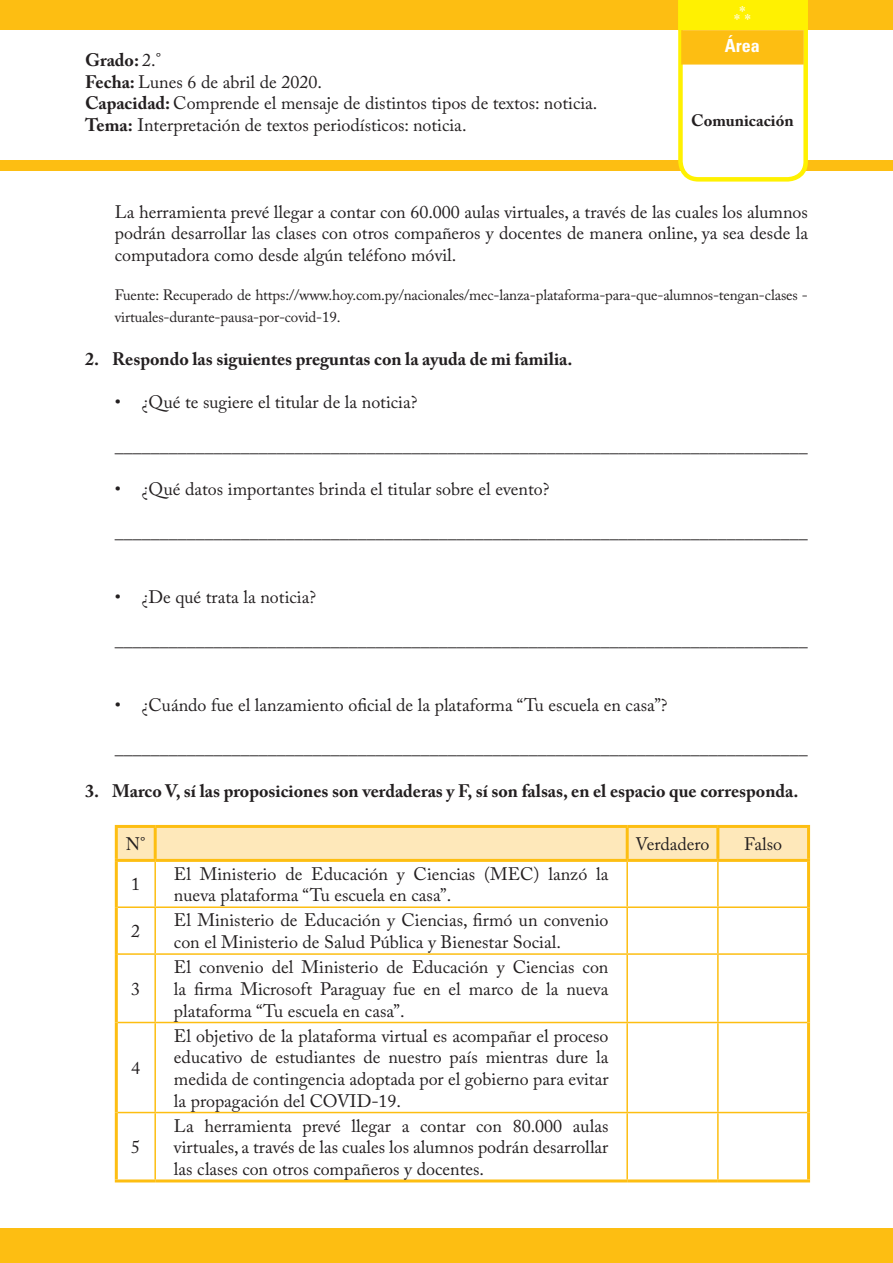
<style>
.page{position:relative;width:893px;height:1263px;background:#fff}
.page>*{position:absolute;margin:0;border:0;box-sizing:border-box;transform-origin:0 0}
.t1{font:18px/21.6px "Adobe Caslon Pro";color:#231f20;text-align:justify}
.t2{font:700 18px "Adobe Caslon Pro";color:#231f20}
.t3{font:700 condensed 18px "Univers LT Std";color:#fff}
.t4{font:18px "Adobe Caslon Pro";color:#fff}
.t5{font:700 16.5px "Adobe Caslon Pro";color:#231f20}
.t6{font:15px/21.6px "Adobe Caslon Pro";letter-spacing:-.01em;color:#231f20}
.s1{font-weight:700}
</style>
<div class="page">
<div style="left:0;top:160px;width:893px;height:11px;background:#fdbe12"></div>
<div style="left:0;top:0;width:893px;height:30px;background:#fdbe12"></div>
<div style="left:0;top:1228px;width:893px;height:35px;background:#fdbe12"></div>
<svg style="left:678px;top:0;width:130px;height:182px"></svg>
<div style="left:681px;top:30px;width:123px;height:35px;background:#fdbe12;border:2px solid #fdbe12"></div>
<div style="left:118px;top:828px;width:689px;height:31px;background:#fee8ba"></div>
<hr style="left:115px;top:825px;width:40px;height:3px;background:#fdbe12">
<hr style="left:115px;top:828px;width:3px;height:31px;background:#fdbe12">
<hr style="left:155px;top:825px;width:472px;height:3px;background:#fdbe12">
<hr style="left:154px;top:828px;width:3px;height:31px;background:#fdbe12">
<hr style="left:627px;top:825px;width:91px;height:3px;background:#fdbe12">
<hr style="left:626px;top:828px;width:3px;height:31px;background:#fdbe12">
<hr style="left:718px;top:825px;width:92px;height:3px;background:#fdbe12">
<hr style="left:716px;top:828px;width:3px;height:31px;background:#fdbe12">
<hr style="left:807px;top:828px;width:3px;height:31px;background:#fdbe12">
<hr style="left:115px;top:859px;width:40px;height:3px;background:#fdbe12">
<hr style="left:115px;top:862px;width:3px;height:45px;background:#fdbe12">
<hr style="left:155px;top:859px;width:472px;height:3px;background:#fdbe12">
<hr style="left:627px;top:859px;width:91px;height:3px;background:#fdbe12">
<hr style="left:718px;top:859px;width:92px;height:3px;background:#fdbe12">
<hr style="left:807px;top:862px;width:3px;height:45px;background:#fdbe12">
<hr style="left:115px;top:907px;width:3px;height:47px;background:#fdbe12">
<hr style="left:807px;top:907px;width:3px;height:47px;background:#fdbe12">
<hr style="left:115px;top:954px;width:3px;height:68px;background:#fdbe12">
<hr style="left:807px;top:954px;width:3px;height:68px;background:#fdbe12">
<hr style="left:115px;top:1022px;width:3px;height:90px;background:#fdbe12">
<hr style="left:807px;top:1022px;width:3px;height:90px;background:#fdbe12">
<hr style="left:115px;top:1112px;width:3px;height:67px;background:#fdbe12">
<hr style="left:807px;top:1112px;width:3px;height:67px;background:#fdbe12">
<hr style="left:115px;top:1179px;width:40px;height:3px;background:#fdbe12">
<hr style="left:155px;top:1179px;width:472px;height:3px;background:#fdbe12">
<hr style="left:627px;top:1179px;width:91px;height:3px;background:#fdbe12">
<hr style="left:718px;top:1179px;width:92px;height:3px;background:#fdbe12">
<hr style="left:154px;top:862px;width:2px;height:44px;background:#fdbe12">
<hr style="left:626px;top:862px;width:2px;height:44px;background:#fdbe12">
<hr style="left:717px;top:862px;width:2px;height:44px;background:#fdbe12">
<hr style="left:118px;top:906px;width:37px;height:2px;background:#fdbe12">
<hr style="left:155px;top:906px;width:472px;height:2px;background:#fdbe12">
<hr style="left:154px;top:908px;width:2px;height:45px;background:#fdbe12">
<hr style="left:627px;top:906px;width:91px;height:2px;background:#fdbe12">
<hr style="left:626px;top:908px;width:2px;height:45px;background:#fdbe12">
<hr style="left:718px;top:906px;width:89px;height:2px;background:#fdbe12">
<hr style="left:717px;top:908px;width:2px;height:45px;background:#fdbe12">
<hr style="left:118px;top:953px;width:37px;height:2px;background:#fdbe12">
<hr style="left:155px;top:953px;width:472px;height:2px;background:#fdbe12">
<hr style="left:154px;top:955px;width:2px;height:67px;background:#fdbe12">
<hr style="left:627px;top:953px;width:91px;height:2px;background:#fdbe12">
<hr style="left:626px;top:955px;width:2px;height:67px;background:#fdbe12">
<hr style="left:718px;top:953px;width:89px;height:2px;background:#fdbe12">
<hr style="left:717px;top:955px;width:2px;height:67px;background:#fdbe12">
<hr style="left:118px;top:1022px;width:37px;height:1px;background:#fdbe12">
<hr style="left:155px;top:1022px;width:472px;height:1px;background:#fdbe12">
<hr style="left:154px;top:1023px;width:2px;height:89px;background:#fdbe12">
<hr style="left:627px;top:1022px;width:91px;height:1px;background:#fdbe12">
<hr style="left:626px;top:1023px;width:2px;height:89px;background:#fdbe12">
<hr style="left:718px;top:1022px;width:89px;height:1px;background:#fdbe12">
<hr style="left:717px;top:1023px;width:2px;height:89px;background:#fdbe12">
<hr style="left:154px;top:1113px;width:2px;height:66px;background:#fdbe12">
<hr style="left:626px;top:1113px;width:2px;height:66px;background:#fdbe12">
<hr style="left:717px;top:1113px;width:2px;height:66px;background:#fdbe12">
<hr style="left:118px;top:1112px;width:37px;height:1px;background:#fdbe12">
<hr style="left:155px;top:1112px;width:472px;height:1px;background:#fdbe12">
<hr style="left:627px;top:1112px;width:91px;height:1px;background:#fdbe12">
<hr style="left:718px;top:1112px;width:89px;height:1px;background:#fdbe12">
<p class="t4" style="left:739px;top:3px;width:7px">*</p>
<p class="t1" style="left:85px;top:49px;width:514px;text-align:left"><span class="s1">Grado:</span> 2.°<br><span class="s1">Fecha:</span> Lunes 6 de abril de 2020.<br><span class="s1">Capacidad:</span> Comprende el mensaje de distintos tipos de textos: noticia.<br><span class="s1">Tema:</span> Interpretación de textos periodísticos: noticia.</p>
<p class="t4" style="left:734px;top:11px;width:18px">* *</p>
<p class="t3" style="left:725px;top:35px;width:36px">Área</p>
<p class="t5" style="left:691px;top:111px;width:104px">Comunicación</p>
<p class="t1" style="left:115px;top:201px;width:695px">La herramienta prevé llegar a contar con 60.000 aulas virtuales, a través de las cuales los alumnos podrán desarrollar las clases con otros compañeros y docentes de manera online, ya sea desde la computadora como desde algún teléfono móvil.</p>
<p class="t6" style="left:115px;top:284px;width:695px">Fuente: Recuperado de https://www.hoy.com.py/nacionales/mec-lanza-plataforma-para-que-alumnos-tengan-clases - virtuales-durante-pausa-por-covid-19.</p>
<p class="t2" style="left:85px;top:348px;width:489px">2. Respondo las siguientes preguntas con la ayuda de mi familia.</p>
<p class="t1" style="left:115px;top:391px;width:304px">• ¿Qué te sugiere el titular de la noticia?</p>
<p class="t1" style="left:115px;top:435px;width:694px">_____________________________________________________________________________</p>
<p class="t1" style="left:115px;top:478px;width:436px">• ¿Qué datos importantes brinda el titular sobre el evento?</p>
<p class="t1" style="left:115px;top:521px;width:694px">_____________________________________________________________________________</p>
<p class="t1" style="left:115px;top:586px;width:203px">• ¿De qué trata la noticia?</p>
<p class="t1" style="left:115px;top:629px;width:694px">_____________________________________________________________________________</p>
<p class="t1" style="left:115px;top:694px;width:554px">• ¿Cuándo fue el lanzamiento oficial de la plataforma “Tu escuela en casa”?</p>
<p class="t1" style="left:115px;top:737px;width:694px">_____________________________________________________________________________</p>
<p class="t2" style="left:85px;top:780px;width:715px">3. Marco V, sí las proposiciones son verdaderas y F, sí son falsas, en el espacio que corresponda.</p>
<p class="t1" style="left:126px;top:833px;width:21px">N°</p>
<p class="t1" style="left:636px;top:833px;width:75px">Verdadero</p>
<p class="t1" style="left:744px;top:833px;width:39px">Falso</p>
<p class="t1" style="left:131px;top:873px;width:10px">1</p>
<p class="t1" style="left:174px;top:863px;width:436px">El Ministerio de Educación y Ciencias (MEC) lanzó la nueva plataforma “Tu escuela en casa”.</p>
<p class="t1" style="left:131px;top:920px;width:10px">2</p>
<p class="t1" style="left:174px;top:909px;width:436px">El Ministerio de Educación y Ciencias, firmó un convenio con el Ministerio de Salud Pública y Bienestar Social.</p>
<p class="t1" style="left:131px;top:978px;width:10px">3</p>
<p class="t1" style="left:174px;top:956px;width:436px">El convenio del Ministerio de Educación y Ciencias con la firma Microsoft Paraguay fue en el marco de la nueva plataforma “Tu escuela en casa”.</p>
<p class="t1" style="left:131px;top:1057px;width:10px">4</p>
<p class="t1" style="left:131px;top:1136px;width:10px">5</p>
<p class="t1" style="left:174px;top:1025px;width:436px">El objetivo de la plataforma virtual es acompañar el proceso educativo de estudiantes de nuestro país mientras dure la medida de contingencia adoptada por el gobierno para evitar la propagación del COVID-19.</p>
<p class="t1" style="left:174px;top:1115px;width:436px">La herramienta prevé llegar a contar con 80.000 aulas virtuales, a través de las cuales los alumnos podrán desarrollar las clases con otros compañeros y docentes.</p>
</div>
